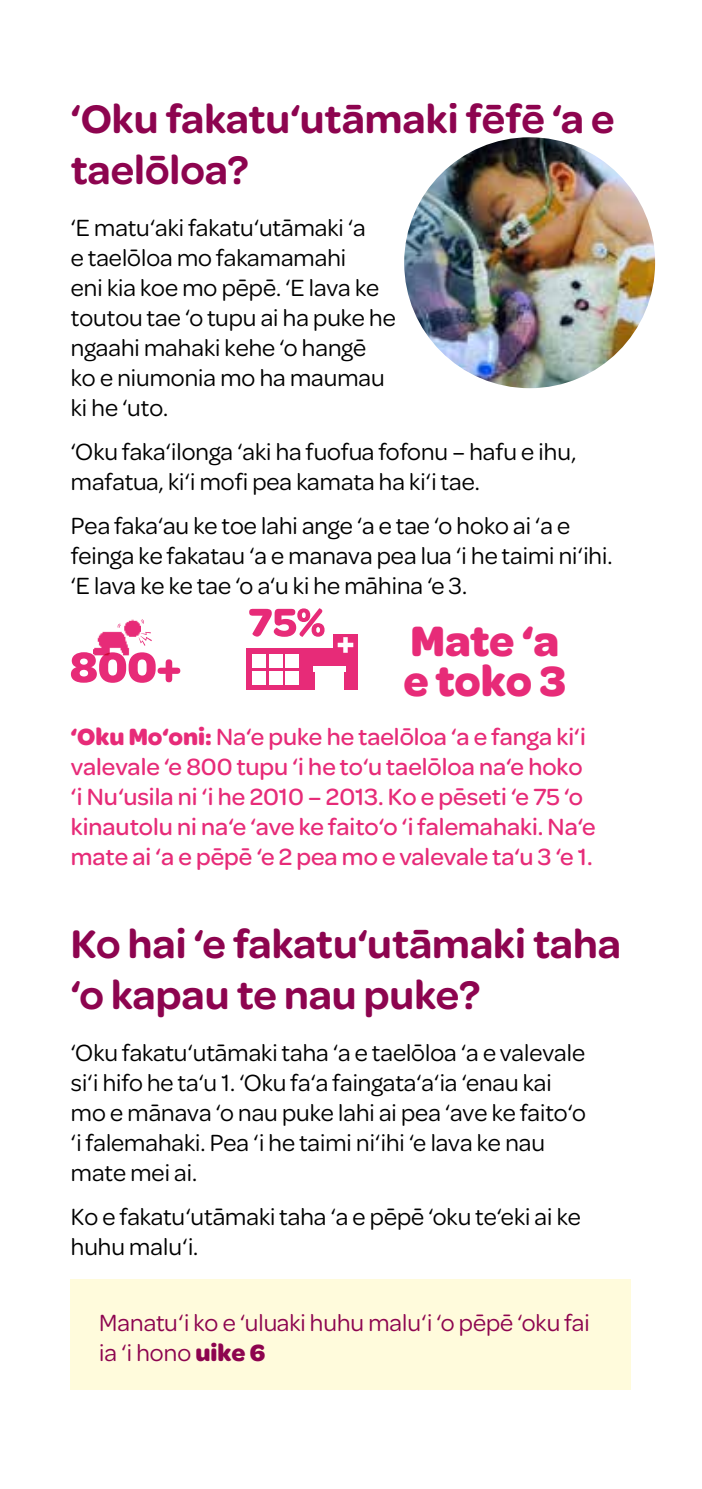
<style>
.page{position:relative;width:702px;height:1489px;background:#fff}
.page>*{position:absolute;margin:0;border:0;box-sizing:border-box;transform-origin:0 0}
.t1{font:700 45px/40px "Omnes";letter-spacing:-.005em;color:#e72b78}
.t2{font:600 42.5px/51px "Omnes";color:#8d044f}
.t3{font:25px/30px "Omnes";color:#000}
.t4{font:500 25px/30px "Omnes";color:#e72b78}
.t5{font:25px/30px "Omnes";color:#8d044f}
.s1{font-weight:700}
</style>
<div class="page">
<svg style="left:246px;top:608px;width:112px;height:82px"></svg>
<svg style="left:71px;top:652px;width:109px;height:30px"></svg>
<img style="left:93px;top:619px;width:47px;height:36px">
<svg style="left:139px;top:632px;width:13px;height:13px"></svg>
<svg style="left:117px;top:623px;width:4px;height:4px"></svg>
<div style="left:71px;top:1278px;width:560px;height:111px;background:#fffbdc"></div>
<img style="left:404px;top:137px;width:251px;height:251px;border-radius:125px">
<h2 class="t2" style="left:71px;top:91px;width:545px">‘Oku fakatu‘utāmaki fēfē ‘a e taelōloa?</h2>
<p class="t3" style="left:71px;top:211px;width:326px">‘E matu‘aki fakatu‘utāmaki ‘a<br>e taelōloa mo fakamamahi<br>eni kia koe mo pēpē. ‘E lava ke toutou tae ‘o tupu ai ha puke he ngaahi mahaki kehe ‘o hangē ko e niumonia mo ha maumau ki he ‘uto.</p>
<p class="t3" style="left:71px;top:435px;width:507px">‘Oku faka‘ilonga ‘aki ha fuofua fofonu – hafu e ihu, mafatua, ki‘i mofi pea kamata ha ki‘i tae.</p>
<p class="t3" style="left:71px;top:509px;width:543px">Pea faka‘au ke toe lahi ange ‘a e tae ‘o hoko ai ‘a e feinga ke fakatau ‘a e manava pea lua ‘i he taimi ni‘ihi. ‘E lava ke ke tae ‘o a‘u ki he māhina ‘e 3.</p>
<h1 class="t1" style="left:403px;top:618px;width:164px">Mate ‘a e toko 3</h1>
<p class="t4" style="left:71px;top:719px;width:526px"><span class="s1">‘Oku Mo‘oni:</span> Na‘e puke he taelōloa ‘a e fanga ki‘i valevale ‘e 800 tupu ‘i he to‘u taelōloa na‘e hoko ‘i Nu‘usila ni ‘i he 2010 – 2013. Ko e pēseti ‘e 75 ‘o kinautolu ni na‘e ‘ave ke faito‘o ‘i falemahaki. Na‘e mate ai ‘a e pēpē ‘e 2 pea mo e valevale ta‘u 3 ‘e 1.</p>
<h2 class="t2" style="left:71px;top:916px;width:551px">Ko hai ‘e fakatu‘utāmaki taha ‘o kapau te nau puke?</h2>
<p class="t3" style="left:71px;top:1035px;width:516px">‘Oku fakatu‘utāmaki taha ‘a e taelōloa ‘a e valevale si‘i hifo he ta‘u 1. ‘Oku fa‘a faingata‘a‘ia ‘enau kai mo e mānava ‘o nau puke lahi ai pea ‘ave ke faito‘o ‘i falemahaki. Pea ‘i he taimi ni‘ihi ‘e lava ke nau mate mei ai.</p>
<p class="t3" style="left:71px;top:1199px;width:511px">Ko e fakatu‘utāmaki taha ‘a e pēpē ‘oku te‘eki ai ke huhu malu‘i.</p>
<p class="t5" style="left:99px;top:1306px;width:492px">Manatu‘i ko e ‘uluaki huhu malu‘i ‘o pēpē ‘oku fai ia ‘i hono <span class="s1">uike 6</span></p>
</div>
